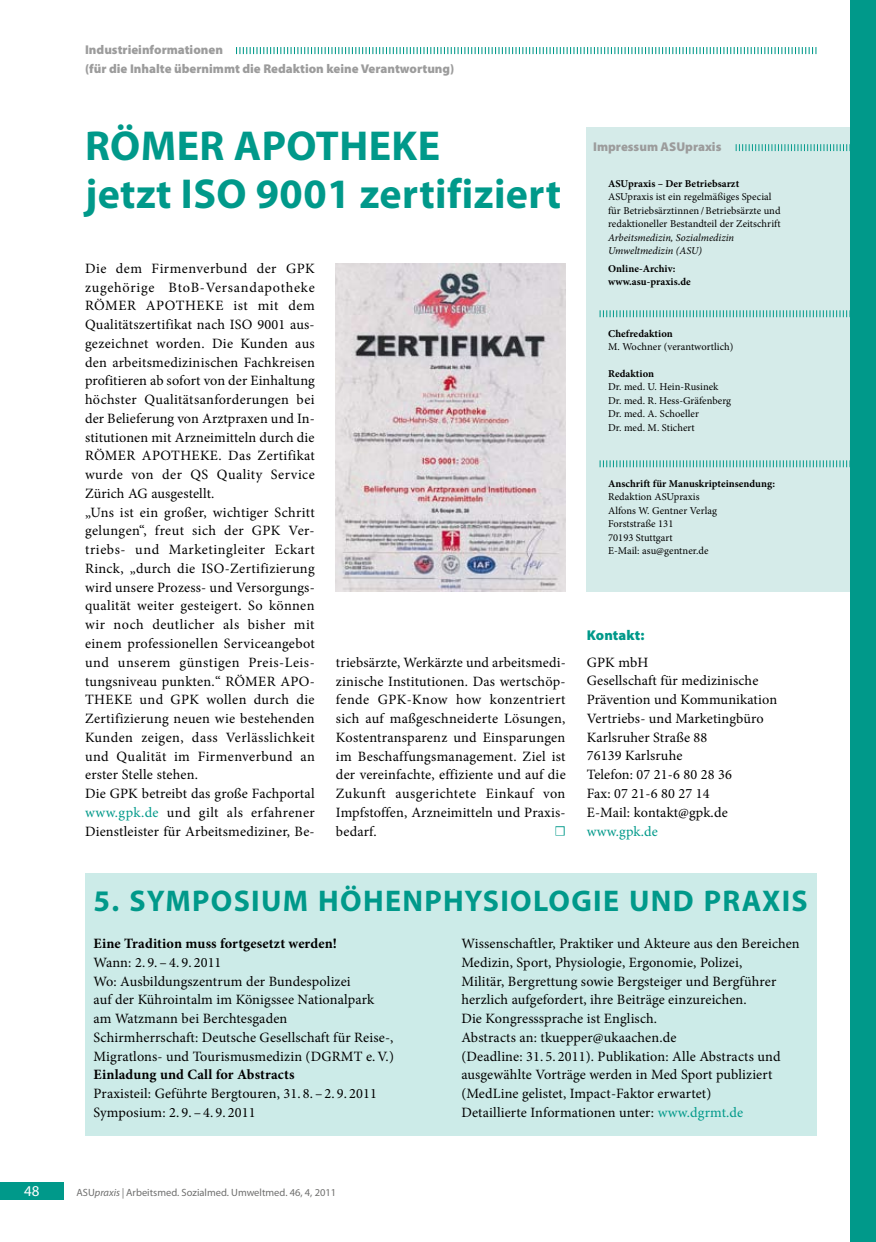
<style>
.page{position:relative;width:876px;height:1242px;background:#fff}
.page>*{position:absolute;margin:0;border:0;box-sizing:border-box;transform-origin:0 0}
.t1{font:700 42px/48px "Myriad Pro";letter-spacing:.01em;color:#00998a}
.t2{font:700 30px "Myriad Pro";letter-spacing:.045em;color:#00998a}
.t3{font:27px "Minion Pro";color:#fff}
.t4{font:15px "Myriad Pro";color:#fff}
.t5{font:14.25px/18.8px "Minion Pro";letter-spacing:.01em;color:#000}
.t6{font:700 14.25px "Minion Pro";letter-spacing:.01em;color:#000}
.t7{font:14.25px "Minion Pro";letter-spacing:.01em;color:#00998a}
.t8{font:900 14.25px "Myriad Pro";letter-spacing:.01em;color:#00998a}
.t9{font:900 12.75px "Myriad Pro";color:#9c9c9c}
.t10{font:10.5px/13.5px "Minion Pro";letter-spacing:.005em;color:#000}
.t11{font:700 10.5px/13.5px "Minion Pro";letter-spacing:.005em;color:#000}
.t12{font:10.5px "Myriad Pro";color:#6f6f6e}
.t13{font:italic 10.5px/13.5px "Minion Pro";letter-spacing:-.005em;color:#000}
.s1{color:#00998a}
.s2{font-style:italic}
</style>
<div class="page">
<div style="left:0;top:1182px;width:64px;height:17px;background:#00998a"></div>
<div style="left:555px;top:826px;width:10px;height:9px;border:2px solid #00998a"></div>
<img style="left:336px;top:263px;width:230px;height:328px">
<svg style="left:236px;top:47px;width:580px;height:7px"></svg>
<div style="left:587px;top:128px;width:289px;height:463px;background:#d5ebe9"></div>
<svg style="left:736px;top:144px;width:114px;height:7px"></svg>
<svg style="left:600px;top:460px;width:250px;height:7px"></svg>
<svg style="left:600px;top:310px;width:250px;height:7px"></svg>
<div style="left:850px;top:0;width:26px;height:1242px;background:#00998a"></div>
<div style="left:85px;top:873px;width:731px;height:262px;background:#ccebe8"></div>
<p class="t9" style="left:85px;top:41px;width:139px">Industrieinformationen</p>
<p class="t9" style="left:85px;top:61px;width:371px">(für die Inhalte übernimmt die Redaktion keine Verantwortung)</p>
<h1 class="t1" style="left:85px;top:121px;width:478px">RÖMER APOTHEKE<br>jetzt ISO 9001 zertifiziert</h1>
<p class="t5" style="left:85px;top:259px;width:231px">Die dem Firmenverbund der GPK zugehörige BtoB-Versandapotheke RÖMER APOTHEKE ist mit dem Qualitätszertifikat nach ISO 9001 aus&shy;gezeichnet worden. Die Kunden aus den arbeitsmedizinischen Fachkreisen profitieren ab sofort von der Einhaltung höchster Qualitätsanforderungen bei der Belieferung von Arztpraxen und In&shy;stitutionen mit Arzneimitteln durch die RÖMER APOTHEKE. Das Zertifikat wurde von der QS Quality Service Zürich AG ausgestellt.<br>„Uns ist ein großer, wichtiger Schritt gelungen“, freut sich der GPK Ver&shy;triebs- und Marketingleiter Eckart Rinck, „durch die ISO-Zertifizierung wird unsere Prozess- und Versorgungs&shy;qualität weiter gesteigert. So können wir noch deutlicher als bisher mit einem professionellen Serviceangebot und unserem günstigen Preis-Leis&shy;tungsniveau punkten.“ RÖMER APO-THEKE und GPK wollen durch die Zertifizierung neuen wie bestehenden Kunden zeigen, dass Verlässlichkeit und Qualität im Firmenverbund an erster Stelle stehen.<br>Die GPK betreibt das große Fachportal <span class="s1">www.gpk.de</span> und gilt als erfahrener Dienstleister für Arbeitsmediziner, Be-</p>
<p class="t5" style="left:336px;top:653px;width:231px;text-align:justify">triebsärzte, Werkärzte und arbeitsmedi&shy;zinische Institutionen. Das wertschöp&shy;fende GPK-Know how konzentriert sich auf maßgeschneiderte Lösungen, Kostentransparenz und Einsparungen im Beschaffungsmanagement. Ziel ist der vereinfachte, effiziente und auf die Zukunft ausgerichtete Einkauf von Impfstoffen, Arzneimitteln und Praxis&shy;bedarf.</p>
<h3 class="t3" style="left:555px;top:811px;width:12px">■</h3>
<p class="t9" style="left:593px;top:138px;width:130px">Impressum ASUpraxis</p>
<p class="t11" style="left:608px;top:176px;width:133px">ASUpraxis – Der Betriebsarzt</p>
<p class="t10" style="left:608px;top:190px;width:174px">ASUpraxis ist ein regelmäßiges Special für Betriebsärztinnen/Betriebsärzte und redaktioneller Bestandteil der Zeitschrift</p>
<p class="t13" style="left:608px;top:230px;width:128px">Arbeitsmedizin, Sozialmedizin<br>Umweltmedizin (ASU)</p>
<p class="t11" style="left:608px;top:262px;width:84px">Online-Archiv: www.asu-praxis.de</p>
<p class="t11" style="left:608px;top:326px;width:66px">Chefredaktion</p>
<p class="t10" style="left:608px;top:340px;width:127px">M. Wochner (verantwortlich)</p>
<p class="t11" style="left:608px;top:366px;width:48px">Redaktion</p>
<p class="t10" style="left:608px;top:380px;width:125px">Dr. med. U. Hein-Rusinek<br>Dr. med. R. Hess-Gräfenberg<br>Dr. med. A. Schoeller<br>Dr. med. M. Stichert</p>
<p class="t11" style="left:608px;top:476px;width:168px">Anschrift für Manuskripteinsendung:</p>
<p class="t10" style="left:608px;top:490px;width:110px">Redaktion ASUpraxis<br>Alfons W. Gentner Verlag<br>Forststraße 131<br>70193 Stuttgart<br>E-Mail: asu@gentner.de</p>
<p class="t8" style="left:587px;top:625px;width:59px">Kontakt:</p>
<p class="t5" style="left:587px;top:653px;width:192px">GPK mbH<br>Gesellschaft für medizinische<br>Prävention und Kommunikation<br>Vertriebs- und Marketingbüro<br>Karlsruher Straße 88<br>76139 Karlsruhe<br>Telefon: 07 21-6 80 28 36<br>Fax: 07 21-6 80 27 14<br>E-Mail: kontakt@gpk.de</p>
<p class="t7" style="left:587px;top:821px;width:73px">www.gpk.de</p>
<h2 class="t2" style="left:94px;top:881px;width:716px">5. SYMPOSIUM HÖHENPHYSIOLOGIE UND PRAXIS</h2>
<p class="t6" style="left:94px;top:933px;width:245px">Eine Tradition muss fortgesetzt werden!</p>
<p class="t5" style="left:94px;top:953px;width:302px">Wann: 2. 9. – 4. 9. 2011<br>Wo: Ausbildungszentrum der Bundespolizei<br>auf der Kührointalm im Königssee Nationalpark am Watzmann bei Berchtesgaden Schirmherrschaft: Deutsche Gesellschaft für Reise-, Migratlons- und Tourismusmedizin (DGRMT e. V.)</p>
<p class="t6" style="left:94px;top:1064px;width:203px">Einladung und Call for Abstracts</p>
<p class="t5" style="left:94px;top:1084px;width:285px">Praxisteil: Geführte Bergtouren, 31. 8. – 2. 9. 2011<br>Symposium: 2. 9. – 4. 9. 2011</p>
<p class="t5" style="left:461px;top:934px;width:340px">Wissenschaftler, Praktiker und Akteure aus den Bereichen Medizin, Sport, Physiologie, Ergonomie, Polizei,<br>Militär, Bergrettung sowie Bergsteiger und Bergführer herzlich aufgefordert, ihre Beiträge einzureichen.<br>Die Kongresssprache ist Englisch.<br>Abstracts an: tkuepper@ukaachen.de<br>(Deadline: 31. 5. 2011). Publikation: Alle Abstracts und ausgewählte Vorträge werden in Med Sport publiziert (MedLine gelistet, Impact-Faktor erwartet)<br>Detaillierte Informationen unter: <span class="s1">www.dgrmt.de</span></p>
<p class="t4" style="left:24px;top:1181px;width:17px">48</p>
<p class="t12" style="left:77px;top:1186px;width:261px">ASU<span class="s2">praxis |</span> Arbeitsmed. Sozialmed. Umweltmed. 46, 4, 2011</p>
</div>
